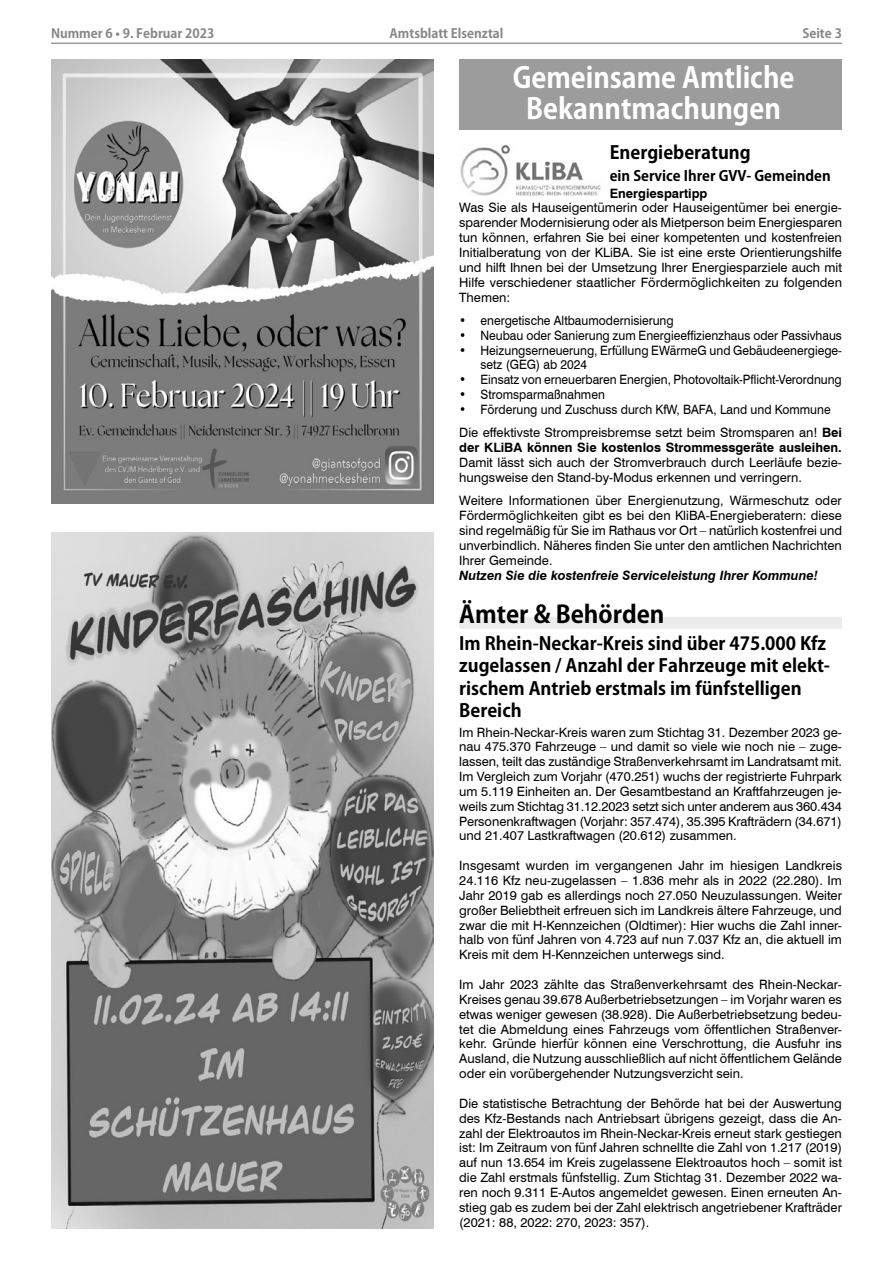
<style>
.page{position:relative;width:893px;height:1263px;background:#fff}
.page>*{position:absolute;margin:0;border:0;box-sizing:border-box;transform-origin:0 0}
.Überschrift_1_Kozuka{font:700 28.5px "Koz Go Pro";color:#fff;scale:.95 1}
.Überschrift_1_Kozuka-2{font:700 24px "Koz Go Pro";color:#000}
.Überschrift2_Kozuka{font:700 18px/22.5px "Koz Go Pro";color:#000}
.Überschrift_3_Kozuka{font:700 14.25px "Koz Go Pro";color:#000}
.Fließtext_8_5{font:12.9px/14.9px "Swiss 721 BT";color:#000;text-align:justify}
.Fließtext_8_5-2{font:12.9px/14.9px "Swiss 721 BT";color:#000;scale:.94 1}
.Fließtext_8_5-3{font:italic 700 12.9px "Swiss 721 BT";color:#000}
.Fließtext_8_5-4{font:700 12.9px "Swiss 721 BT";color:#000}
.t1{font:700 12.75px "Koz Go Pro";color:#878787}
.s1{font-weight:700}
</style>
<div class="page">
<hr style="left:51px;top:43px;width:791px;height:1px;background:#9c9c9c">
<div style="left:459px;top:60px;width:383px;height:70px;background:#9c9c9c"></div>
<div style="left:459px;top:617px;width:383px;height:12px;background:#ececec"></div>
<img style="left:51px;top:60px;width:383px;height:444px">
<img style="left:51px;top:533px;width:383px;height:696px">
<img style="left:460px;top:145px;width:141px;height:51px">
<p class="t1" style="left:51px;top:25px;width:165px">Nummer 6 • 9. Februar 2023</p>
<p class="t1" style="left:389px;top:25px;width:116px">Amtsblatt Elsenztal</p>
<p class="t1" style="left:802px;top:25px;width:41px">Seite 3</p>
<p class="Überschrift_1_Kozuka" style="left:513px;top:59px;width:298px">Gemeinsame Amtliche</p>
<p class="Überschrift_1_Kozuka" style="left:526px;top:90px;width:269px">Bekanntmachungen</p>
<p class="Überschrift2_Kozuka" style="left:610px;top:142px;width:142px">Energieberatung</p>
<p class="Überschrift_3_Kozuka" style="left:610px;top:166px;width:222px">ein Service Ihrer GVV- Gemeinden</p>
<p class="Fließtext_8_5-4" style="left:610px;top:184px;width:99px">Energiespartipp</p>
<p class="Fließtext_8_5" style="left:459px;top:200px;width:384px">Was Sie als Hauseigentümerin oder Hauseigentümer bei energie&shy;sparender Modernisierung oder als Mietperson beim Energiesparen tun können, erfahren Sie bei einer kompetenten und kostenfreien Initialberatung von der KLiBA. Sie ist eine erste Orientierungshilfe und hilft Ihnen bei der Umsetzung Ihrer Energiesparziele auch mit Hilfe verschiedener staatlicher Fördermöglichkeiten zu folgenden Themen:</p>
<p class="Fließtext_8_5-2" style="left:459px;top:312px;width:230px">• energetische Altbaumodernisierung</p>
<p class="Fließtext_8_5-2" style="left:459px;top:327px;width:409px">• Neubau oder Sanierung zum Energieeffizienzhaus oder Passivhaus</p>
<p class="Fließtext_8_5-2" style="left:480px;top:342px;width:386px;text-indent:-21px">• Heizungserneuerung, Erfüllung EWärmeG und Gebäudeenergiege&shy;setz (GEG) ab 2024</p>
<p class="Fließtext_8_5-2" style="left:459px;top:372px;width:408px">• Einsatz von erneuerbaren Energien, Photovoltaik-Pflicht-Verordnung</p>
<p class="Fließtext_8_5-2" style="left:459px;top:387px;width:156px">• Stromsparmaßnahmen</p>
<p class="Fließtext_8_5-2" style="left:459px;top:401px;width:397px">• Förderung und Zuschuss durch KfW, BAFA, Land und Kommune</p>
<p class="Fließtext_8_5" style="left:459px;top:425px;width:384px">Die effektivste Strompreisbremse setzt beim Stromsparen an! <span class="s1">Bei der KLiBA können Sie kostenlos Strommessgeräte ausleihen.<br></span>Damit lässt sich auch der Stromverbrauch durch Leerläufe bezie&shy;hungsweise den Stand-by-Modus erkennen und verringern.</p>
<p class="Fließtext_8_5" style="left:459px;top:493px;width:384px">Weitere Informationen über Energienutzung, Wärmeschutz oder Fördermöglichkeiten gibt es bei den KliBA-Energieberatern: diese sind regelmäßig für Sie im Rathaus vor Ort – natürlich kostenfrei und unverbindlich. Näheres finden Sie unter den amtlichen Nachrichten Ihrer Gemeinde.</p>
<p class="Fließtext_8_5-3" style="left:459px;top:566px;width:360px">Nutzen Sie die kostenfreie Serviceleistung Ihrer Kommune!</p>
<p class="Überschrift_1_Kozuka-2" style="left:459px;top:599px;width:207px">Ämter &amp; Behörden</p>
<p class="Überschrift2_Kozuka" style="left:459px;top:633px;width:372px">Im Rhein-Neckar-Kreis sind über 475.000 Kfz zugelassen / Anzahl der Fahrzeuge mit elekt&shy;rischem Antrieb erstmals im fünfstelligen Bereich</p>
<p class="Fließtext_8_5" style="left:459px;top:724px;width:384px">Im Rhein-Neckar-Kreis waren zum Stichtag 31. Dezember 2023 ge&shy;nau 475.370 Fahrzeuge – und damit so viele wie noch nie – zuge&shy;lassen, teilt das zuständige Straßenverkehrsamt im Landratsamt mit.<br>Im Vergleich zum Vorjahr (470.251) wuchs der registrierte Fuhrpark um 5.119 Einheiten an. Der Gesamtbestand an Kraftfahrzeugen je&shy;weils zum Stichtag 31.12.2023 setzt sich unter anderem aus 360.434<br>Personenkraftwagen (Vorjahr: 357.474), 35.395 Krafträdern (34.671) und 21.407 Lastkraftwagen (20.612) zusammen.</p>
<p class="Fließtext_8_5" style="left:459px;top:858px;width:384px">Insgesamt wurden im vergangenen Jahr im hiesigen Landkreis 24.116 Kfz neu-zugelassen – 1.836 mehr als in 2022 (22.280). Im Jahr 2019 gab es allerdings noch 27.050 Neuzulassungen. Weiter großer Beliebtheit erfreuen sich im Landkreis ältere Fahrzeuge, und zwar die mit H-Kennzeichen (Oldtimer): Hier wuchs die Zahl inner&shy;halb von fünf Jahren von 4.723 auf nun 7.037 Kfz an, die aktuell im Kreis mit dem H-Kennzeichen unterwegs sind.</p>
<p class="Fließtext_8_5" style="left:459px;top:976px;width:384px">Im Jahr 2023 zählte das Straßenverkehrsamt des Rhein-Neckar-Kreises genau 39.678 Außerbetriebsetzungen – im Vorjahr waren es etwas weniger gewesen (38.928). Die Außerbetriebsetzung bedeu&shy;tet die Abmeldung eines Fahrzeugs vom öffentlichen Straßenver&shy;kehr. Gründe hierfür können eine Verschrottung, die Ausfuhr ins Ausland, die Nutzung ausschließlich auf nicht öffentlichem Gelände oder ein vorübergehender Nutzungsverzicht sein.</p>
<p class="Fließtext_8_5" style="left:459px;top:1095px;width:384px">Die statistische Betrachtung der Behörde hat bei der Auswertung des Kfz-Bestands nach Antriebsart übrigens gezeigt, dass die An&shy;zahl der Elektroautos im Rhein-Neckar-Kreis erneut stark gestiegen ist: Im Zeitraum von fünf Jahren schnellte die Zahl von 1.217 (2019) auf nun 13.654 im Kreis zugelassene Elektroautos hoch – somit ist die Zahl erstmals fünfstellig. Zum Stichtag 31. Dezember 2022 wa&shy;ren noch 9.311 E-Autos angemeldet gewesen. Einen erneuten An&shy;stieg gab es zudem bei der Zahl elektrisch angetriebener Krafträder (2021: 88, 2022: 270, 2023: 357).</p>
</div>
